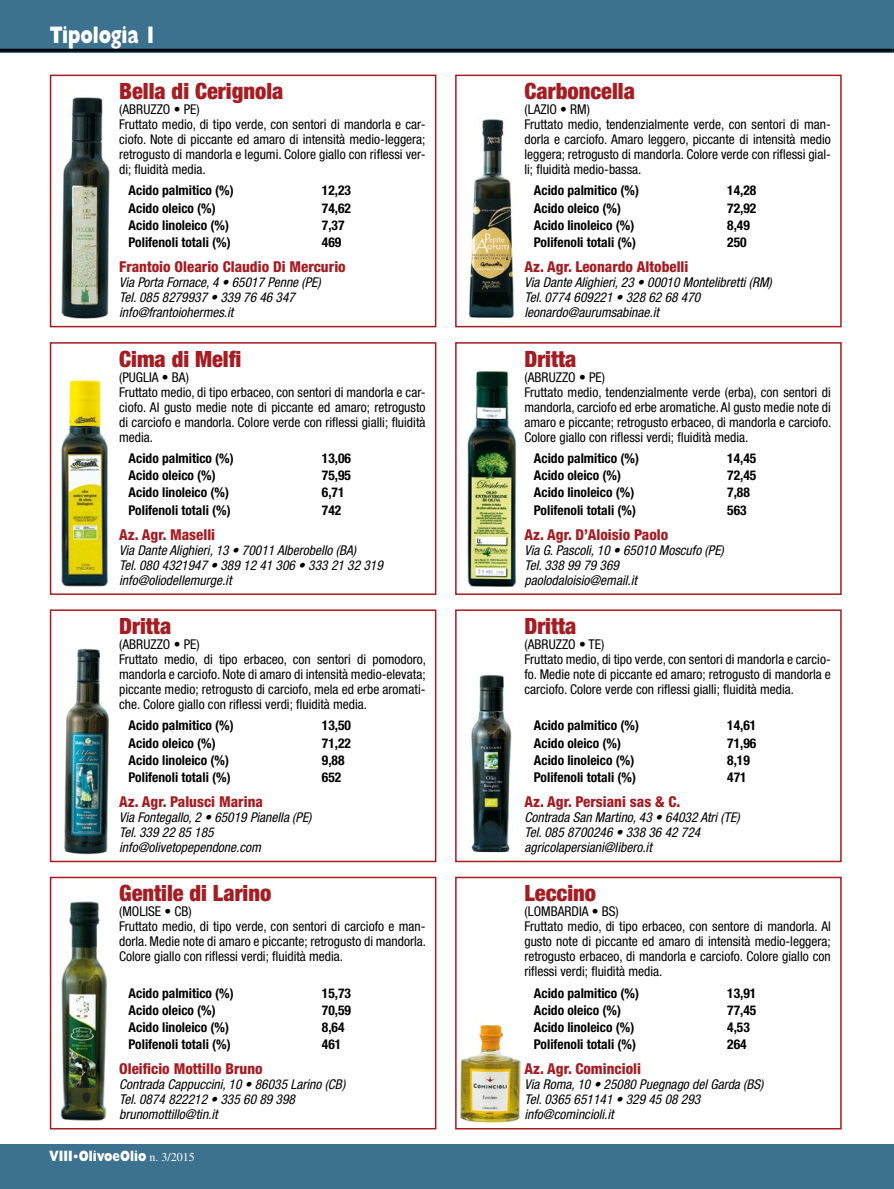
<style>
.page{position:relative;width:894px;height:1189px;background:#fff}
.page>*{position:absolute;margin:0;border:0;box-sizing:border-box;transform-origin:0 0}
.t1{font:800 24px "Gill Sans Std";letter-spacing:-.01em;color:#fff;scale:.75 1}
.t2{font:900 condensed 22.5px "Helvetica Neue LT Std";color:#a41d23}
.t3{font:800 condensed 15px "Helvetica Neue LT Std";color:#a41d23}
.t4{font:800 15px "Gill Sans Std";color:#fff;scale:.8 1}
.t5{font:condensed 13.5px/15px "Helvetica Neue LT Std";color:#000}
.t6{font:700 condensed 13.5px "Helvetica Neue LT Std";color:#000}
.t7{font:italic condensed 13.5px/15px "Helvetica Neue LT Std";color:#000}
.s1{font-family:"Times LT Std";font-weight:700;font-size:13.5px}
.s2{font-family:"Times LT Std";font-weight:400;font-size:12px}
</style>
<div class="page">
<div style="left:0;top:1144px;width:893px;height:45px;background:#3c7290"></div>
<div style="left:0;top:0;width:892px;height:52px;background:#3c7290"></div>
<hr style="left:0;top:49px;width:893px;height:3px;background:#000">
<hr style="left:892px;top:0;width:1px;height:52px;background:#3c7290">
<div style="left:50px;top:75px;width:386px;height:252px;border:2px solid #a41d23"></div>
<img style="left:61px;top:97px;width:49px;height:222px">
<div style="left:455px;top:75px;width:386px;height:252px;border:2px solid #a41d23"></div>
<img style="left:469px;top:119px;width:45px;height:199px">
<div style="left:50px;top:877px;width:386px;height:252px;border:2px solid #a41d23"></div>
<img style="left:60px;top:901px;width:48px;height:220px">
<div style="left:455px;top:877px;width:386px;height:252px;border:2px solid #a41d23"></div>
<img style="left:461px;top:1024px;width:59px;height:100px">
<div style="left:50px;top:342px;width:386px;height:253px;border:2px solid #a41d23"></div>
<img style="left:61px;top:379px;width:47px;height:208px">
<div style="left:455px;top:342px;width:386px;height:253px;border:2px solid #a41d23"></div>
<img style="left:467px;top:371px;width:50px;height:216px">
<div style="left:50px;top:609px;width:386px;height:253px;border:2px solid #a41d23"></div>
<img style="left:64px;top:648px;width:46px;height:207px">
<div style="left:455px;top:609px;width:386px;height:253px;border:2px solid #a41d23"></div>
<img style="left:471px;top:674px;width:41px;height:179px">
<h1 class="t1" style="left:53px;top:21px;width:144px">Tipologia 1</h1>
<h1 class="t1" style="left:50px;top:21px;width:144px">Tipologia 1</h1>
<h2 class="t2" style="left:119px;top:77px;width:166px">Bella di Cerignola</h2>
<p class="t5" style="left:119px;top:102px;width:308px">(ABRUZZO • PE)<br>Fruttato medio, di tipo verde, con sentori di mandorla e car&shy;ciofo. Note di piccante ed amaro di intensità medio-leggera; retrogusto di mandorla e legumi. Colore giallo con riflessi ver&shy;di; fluidità media.</p>
<p class="t6" style="left:129px;top:182px;width:107px">Acido palmitico (%)</p>
<p class="t6" style="left:322px;top:182px;width:31px">12,23</p>
<p class="t6" style="left:129px;top:200px;width:89px">Acido oleico (%)</p>
<p class="t6" style="left:322px;top:200px;width:31px">74,62</p>
<p class="t6" style="left:129px;top:217px;width:102px">Acido linoleico (%)</p>
<p class="t6" style="left:322px;top:217px;width:24px">7,37</p>
<p class="t6" style="left:129px;top:234px;width:104px">Polifenoli totali (%)</p>
<p class="t6" style="left:322px;top:234px;width:21px">469</p>
<p class="t3" style="left:119px;top:257px;width:228px">Frantoio Oleario Claudio Di Mercurio</p>
<p class="t7" style="left:119px;top:275px;width:203px">Via Porta Fornace, 4 • 65017 Penne (PE)<br>Tel. 085 8279937 • 339 76 46 347 info@frantoiohermes.it</p>
<h2 class="t2" style="left:119px;top:345px;width:124px">Cima di Melfi</h2>
<p class="t5" style="left:119px;top:369px;width:308px">(PUGLIA • BA)<br>Fruttato medio, di tipo erbaceo, con sentori di mandorla e car&shy;ciofo. Al gusto medie note di piccante ed amaro; retrogusto di carciofo e mandorla. Colore verde con riflessi gialli; fluidità media.</p>
<p class="t6" style="left:129px;top:450px;width:107px">Acido palmitico (%)</p>
<p class="t6" style="left:322px;top:450px;width:31px">13,06</p>
<p class="t6" style="left:129px;top:467px;width:89px">Acido oleico (%)</p>
<p class="t6" style="left:322px;top:467px;width:31px">75,95</p>
<p class="t6" style="left:129px;top:484px;width:102px">Acido linoleico (%)</p>
<p class="t6" style="left:322px;top:484px;width:24px">6,71</p>
<p class="t6" style="left:129px;top:502px;width:104px">Polifenoli totali (%)</p>
<p class="t6" style="left:322px;top:502px;width:21px">742</p>
<p class="t3" style="left:119px;top:525px;width:97px">Az. Agr. Maselli</p>
<p class="t7" style="left:119px;top:543px;width:265px">Via Dante Alighieri, 13 • 70011 Alberobello (BA)<br>Tel. 080 4321947 • 389 12 41 306 • 333 21 32 319 info@oliodellemurge.it</p>
<h2 class="t2" style="left:119px;top:612px;width:54px">Dritta</h2>
<p class="t5" style="left:119px;top:636px;width:308px">(ABRUZZO • PE)<br>Fruttato medio, di tipo erbaceo, con sentori di pomodoro, mandorla e carciofo. Note di amaro di intensità medio-elevata; piccante medio; retrogusto di carciofo, mela ed erbe aromati&shy;che. Colore giallo con riflessi verdi; fluidità media.</p>
<p class="t6" style="left:129px;top:717px;width:107px">Acido palmitico (%)</p>
<p class="t6" style="left:322px;top:717px;width:31px">13,50</p>
<p class="t6" style="left:129px;top:734px;width:89px">Acido oleico (%)</p>
<p class="t6" style="left:322px;top:734px;width:31px">71,22</p>
<p class="t6" style="left:129px;top:752px;width:102px">Acido linoleico (%)</p>
<p class="t6" style="left:322px;top:752px;width:24px">9,88</p>
<p class="t6" style="left:129px;top:769px;width:104px">Polifenoli totali (%)</p>
<p class="t6" style="left:322px;top:769px;width:21px">652</p>
<p class="t3" style="left:119px;top:792px;width:145px">Az. Agr. Palusci Marina</p>
<p class="t7" style="left:119px;top:810px;width:194px">Via Fontegallo, 2 • 65019 Pianella (PE)<br>Tel. 339 22 85 185 info@olivetopependone.com</p>
<h2 class="t2" style="left:119px;top:879px;width:154px">Gentile di Larino</h2>
<p class="t5" style="left:119px;top:904px;width:308px">(MOLISE • CB)<br>Fruttato medio, di tipo verde, con sentori di carciofo e man&shy;dorla. Medie note di amaro e piccante; retrogusto di mandorla.<br>Colore giallo con riflessi verdi; fluidità media.</p>
<p class="t6" style="left:129px;top:985px;width:107px">Acido palmitico (%)</p>
<p class="t6" style="left:322px;top:985px;width:31px">15,73</p>
<p class="t6" style="left:129px;top:1002px;width:89px">Acido oleico (%)</p>
<p class="t6" style="left:322px;top:1002px;width:31px">70,59</p>
<p class="t6" style="left:129px;top:1019px;width:102px">Acido linoleico (%)</p>
<p class="t6" style="left:322px;top:1019px;width:24px">8,64</p>
<p class="t6" style="left:129px;top:1036px;width:104px">Polifenoli totali (%)</p>
<p class="t6" style="left:322px;top:1036px;width:21px">461</p>
<p class="t3" style="left:119px;top:1059px;width:145px">Oleificio Mottillo Bruno</p>
<p class="t7" style="left:119px;top:1077px;width:227px">Contrada Cappuccini, 10 • 86035 Larino (CB)<br>Tel. 0874 822212 • 335 60 89 398 brunomottillo@tin.it</p>
<p class="t4" style="left:49px;top:1147px;width:183px">VIII <span class="s1">•</span> OlivoeOlio <span class="s2">n. 3/2015</span></p>
<h2 class="t2" style="left:524px;top:77px;width:112px">Carboncella</h2>
<p class="t5" style="left:524px;top:102px;width:308px">(LAZIO • RM)<br>Fruttato medio, tendenzialmente verde, con sentori di man&shy;dorla e carciofo. Amaro leggero, piccante di intensità medio leggera; retrogusto di mandorla. Colore verde con riflessi gial&shy;li; fluidità medio-bassa.</p>
<p class="t6" style="left:534px;top:182px;width:107px">Acido palmitico (%)</p>
<p class="t6" style="left:727px;top:182px;width:31px">14,28</p>
<p class="t6" style="left:534px;top:200px;width:89px">Acido oleico (%)</p>
<p class="t6" style="left:727px;top:200px;width:31px">72,92</p>
<p class="t6" style="left:534px;top:217px;width:102px">Acido linoleico (%)</p>
<p class="t6" style="left:727px;top:217px;width:24px">8,49</p>
<p class="t6" style="left:534px;top:234px;width:104px">Polifenoli totali (%)</p>
<p class="t6" style="left:727px;top:234px;width:21px">250</p>
<p class="t3" style="left:524px;top:257px;width:165px">Az. Agr. Leonardo Altobelli</p>
<p class="t7" style="left:524px;top:275px;width:249px">Via Dante Alighieri, 23 • 00010 Montelibretti (RM)<br>Tel. 0774 609221 • 328 62 68 470 leonardo@aurumsabinae.it</p>
<h2 class="t2" style="left:524px;top:345px;width:54px">Dritta</h2>
<p class="t5" style="left:524px;top:369px;width:308px">(ABRUZZO • PE)<br>Fruttato medio, tendenzialmente verde (erba), con sentori di mandorla, carciofo ed erbe aromatiche. Al gusto medie note di amaro e piccante; retrogusto erbaceo, di mandorla e carciofo.<br>Colore giallo con riflessi verdi; fluidità media.</p>
<p class="t6" style="left:534px;top:450px;width:107px">Acido palmitico (%)</p>
<p class="t6" style="left:727px;top:450px;width:31px">14,45</p>
<p class="t6" style="left:534px;top:467px;width:89px">Acido oleico (%)</p>
<p class="t6" style="left:727px;top:467px;width:31px">72,45</p>
<p class="t6" style="left:534px;top:484px;width:102px">Acido linoleico (%)</p>
<p class="t6" style="left:727px;top:484px;width:24px">7,88</p>
<p class="t6" style="left:534px;top:502px;width:104px">Polifenoli totali (%)</p>
<p class="t6" style="left:727px;top:502px;width:21px">563</p>
<p class="t3" style="left:524px;top:525px;width:145px">Az. Agr. D’Aloisio Paolo</p>
<p class="t7" style="left:524px;top:543px;width:201px">Via G. Pascoli, 10 • 65010 Moscufo (PE)<br>Tel. 338 99 79 369 paolodaloisio@email.it</p>
<h2 class="t2" style="left:524px;top:612px;width:54px">Dritta</h2>
<p class="t5" style="left:524px;top:636px;width:308px">(ABRUZZO • TE)<br>Fruttato medio, di tipo verde, con sentori di mandorla e carcio&shy;fo. Medie note di piccante ed amaro; retrogusto di mandorla e carciofo. Colore verde con riflessi gialli; fluidità media.</p>
<p class="t6" style="left:534px;top:717px;width:107px">Acido palmitico (%)</p>
<p class="t6" style="left:727px;top:717px;width:31px">14,61</p>
<p class="t6" style="left:534px;top:734px;width:89px">Acido oleico (%)</p>
<p class="t6" style="left:727px;top:734px;width:31px">71,96</p>
<p class="t6" style="left:534px;top:752px;width:102px">Acido linoleico (%)</p>
<p class="t6" style="left:727px;top:752px;width:24px">8,19</p>
<p class="t6" style="left:534px;top:769px;width:104px">Polifenoli totali (%)</p>
<p class="t6" style="left:727px;top:769px;width:21px">471</p>
<p class="t3" style="left:524px;top:792px;width:157px">Az. Agr. Persiani sas &amp; C.</p>
<p class="t7" style="left:524px;top:810px;width:217px">Contrada San Martino, 43 • 64032 Atri (TE)<br>Tel. 085 8700246 • 338 36 42 724 agricolapersiani@libero.it</p>
<h2 class="t2" style="left:524px;top:879px;width:73px">Leccino</h2>
<p class="t5" style="left:524px;top:904px;width:308px">(LOMBARDIA • BS)<br>Fruttato medio, di tipo erbaceo, con sentore di mandorla. Al gusto note di piccante ed amaro di intensità medio-leggera; retrogusto erbaceo, di mandorla e carciofo. Colore giallo con riflessi verdi; fluidità media.</p>
<p class="t6" style="left:534px;top:985px;width:107px">Acido palmitico (%)</p>
<p class="t6" style="left:727px;top:985px;width:31px">13,91</p>
<p class="t6" style="left:534px;top:1002px;width:89px">Acido oleico (%)</p>
<p class="t6" style="left:727px;top:1002px;width:31px">77,45</p>
<p class="t6" style="left:534px;top:1019px;width:102px">Acido linoleico (%)</p>
<p class="t6" style="left:727px;top:1019px;width:24px">4,53</p>
<p class="t6" style="left:534px;top:1036px;width:104px">Polifenoli totali (%)</p>
<p class="t6" style="left:727px;top:1036px;width:21px">264</p>
<p class="t3" style="left:524px;top:1059px;width:118px">Az. Agr. Comincioli</p>
<p class="t7" style="left:524px;top:1077px;width:240px">Via Roma, 10 • 25080 Puegnago del Garda (BS)<br>Tel. 0365 651141 • 329 45 08 293 info@comincioli.it</p>
</div>
